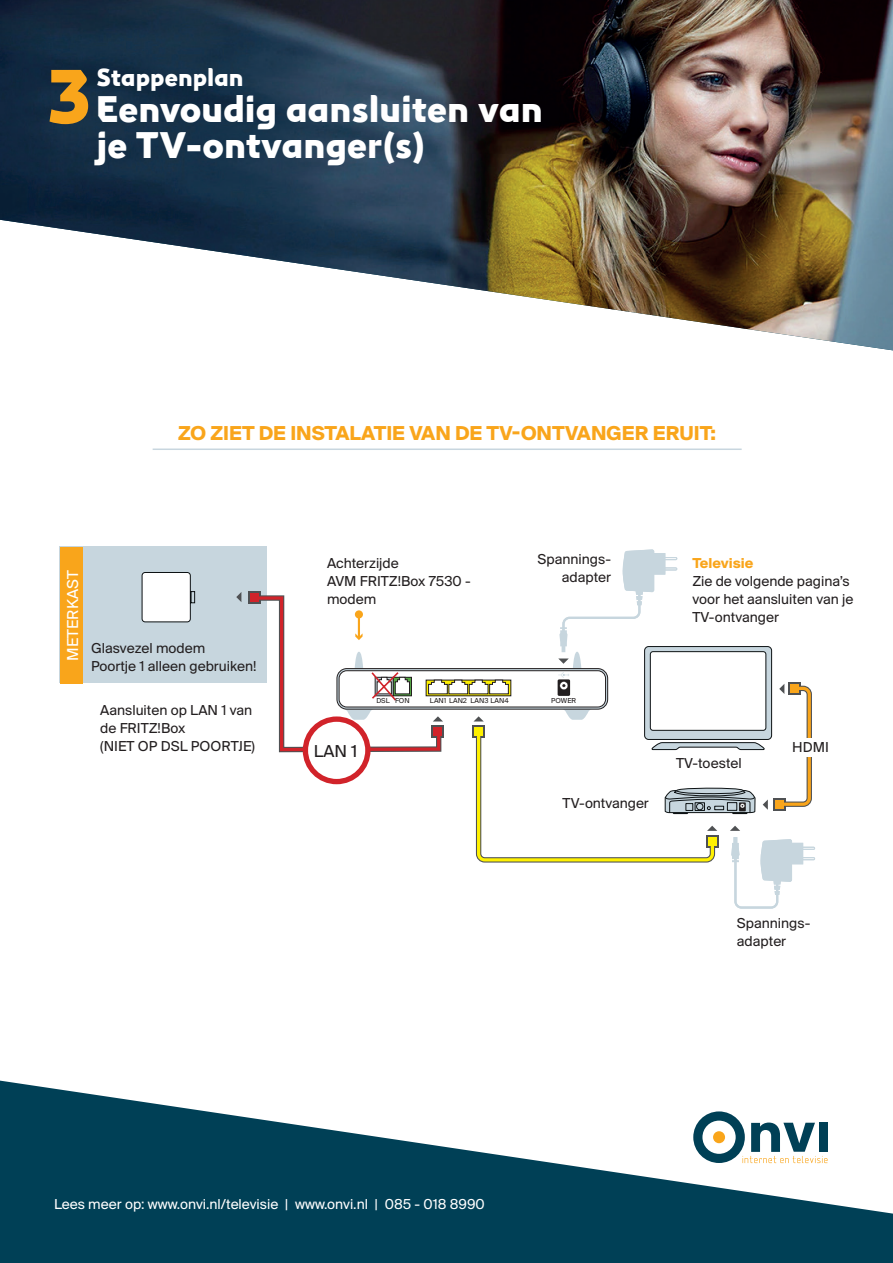
<style>
.page{position:relative;width:893px;height:1263px;background:#fff}
.page>*{position:absolute;margin:0;border:0;box-sizing:border-box;transform-origin:0 0}
.t1{font:75.3px "M7 Sans";color:#f9a51b}
.t2{font:36px/36px "M7 Sans";color:#fff}
.t3{font:24px "M7 Sans";color:#fff}
.t4{font:700 21px "Suisse BP Intl";color:#f9a51b}
.t5{font:18px "Suisse BP Intl";color:#231f20}
.t6{font:16.5px "Suisse BP Intl";color:#fff}
.t7{font:15px/18px "Suisse BP Intl";color:#231f20}
.t8{font:15px "Suisse BP Intl";color:#fff}
.t9{font:700 15px "Suisse BP Intl";color:#f9a51b}
.t10{font:7.5px "Suisse BP Intl";color:#231f20}
</style>
<div class="page">
<svg style="left:0;top:1080px;width:893px;height:183px;fill:#004056"></svg>
<img style="left:0;top:0;width:893px;height:350px">
<div style="left:60px;top:546px;width:207px;height:137px;background:#c7d6de"></div>
<div style="left:61px;top:547px;width:22px;height:137px;background:#f9a51b"></div>
<svg style="left:236px;top:592px;width:5px;height:10px"></svg>
<svg style="left:141px;top:572px;width:54px;height:51px"></svg>
<svg style="left:248px;top:549px;width:567px;height:360px"></svg>
<div style="left:305px;top:719px;width:63px;height:63px;background:#fff;border-radius:50%"></div>
<div style="left:303px;top:716px;width:68px;height:68px;border:5px solid #d1232a;border-radius:50%"></div>
<div style="left:788px;top:738px;width:44px;height:19px;background:#fff"></div>
<hr style="left:153px;top:448px;width:589px;height:2px;background:#c8d6df">
<div style="left:685px;top:1107px;width:153px;height:59px;background:#fff"></div>
<div style="left:819px;top:1123px;width:9px;height:29px;background:#004056"></div>
<svg style="left:693px;top:1111px;width:134px;height:52px"></svg>
<h3 class="t3" style="left:97px;top:60px;width:149px">Stappenplan</h3>
<h2 class="t2" style="left:97px;top:92px;width:448px">Eenvoudig aansluiten van je TV-ontvanger(s)</h2>
<h1 class="t1" style="left:47px;top:41px;width:46px">3</h1>
<h3 class="t4" style="left:178px;top:421px;width:539px">ZO ZIET DE INSTALATIE VAN DE TV-ONTVANGER ERUIT:</h3>
<p class="t6" style="left:63px;top:661px;width:92px;rotate:-90deg">METERKAST</p>
<p class="t7" style="left:91px;top:639px;width:167px">Glasvezel modem<br>Poortje 1 alleen gebruiken!</p>
<p class="t7" style="left:100px;top:701px;width:156px">Aansluiten op LAN 1 van de FRITZ!Box<br>(NIET OP DSL POORTJE)</p>
<p class="t7" style="left:327px;top:554px;width:145px">Achterzijde<br>AVM FRITZ!Box 7530 - modem</p>
<p class="t7" style="left:538px;top:549px;width:75px;text-align:right">Spannings&shy;adapter</p>
<p class="t9" style="left:692px;top:554px;width:63px">Televisie</p>
<p class="t7" style="left:692px;top:572px;width:163px">Zie de volgende pagina’s voor het aansluiten van je<br>TV-ontvanger</p>
<p class="t5" style="left:314px;top:740px;width:45px">LAN 1</p>
<p class="t10" style="left:376px;top:696px;width:35px">DSL FON</p>
<p class="t10" style="left:430px;top:696px;width:80px">LAN1 LAN2 LAN3 LAN4</p>
<p class="t10" style="left:551px;top:696px;width:27px">POWER</p>
<p class="t7" style="left:563px;top:794px;width:88px">TV-ontvanger</p>
<p class="t7" style="left:676px;top:754px;width:67px">TV-toestel</p>
<p class="t7" style="left:792px;top:738px;width:38px">HDMI</p>
<p class="t7" style="left:737px;top:914px;width:75px">Spannings&shy;adapter</p>
<p class="t8" style="left:54px;top:1195px;width:432px">Lees meer op: www.onvi.nl/televisie | www.onvi.nl | 085 - 018 8990</p>
</div>
